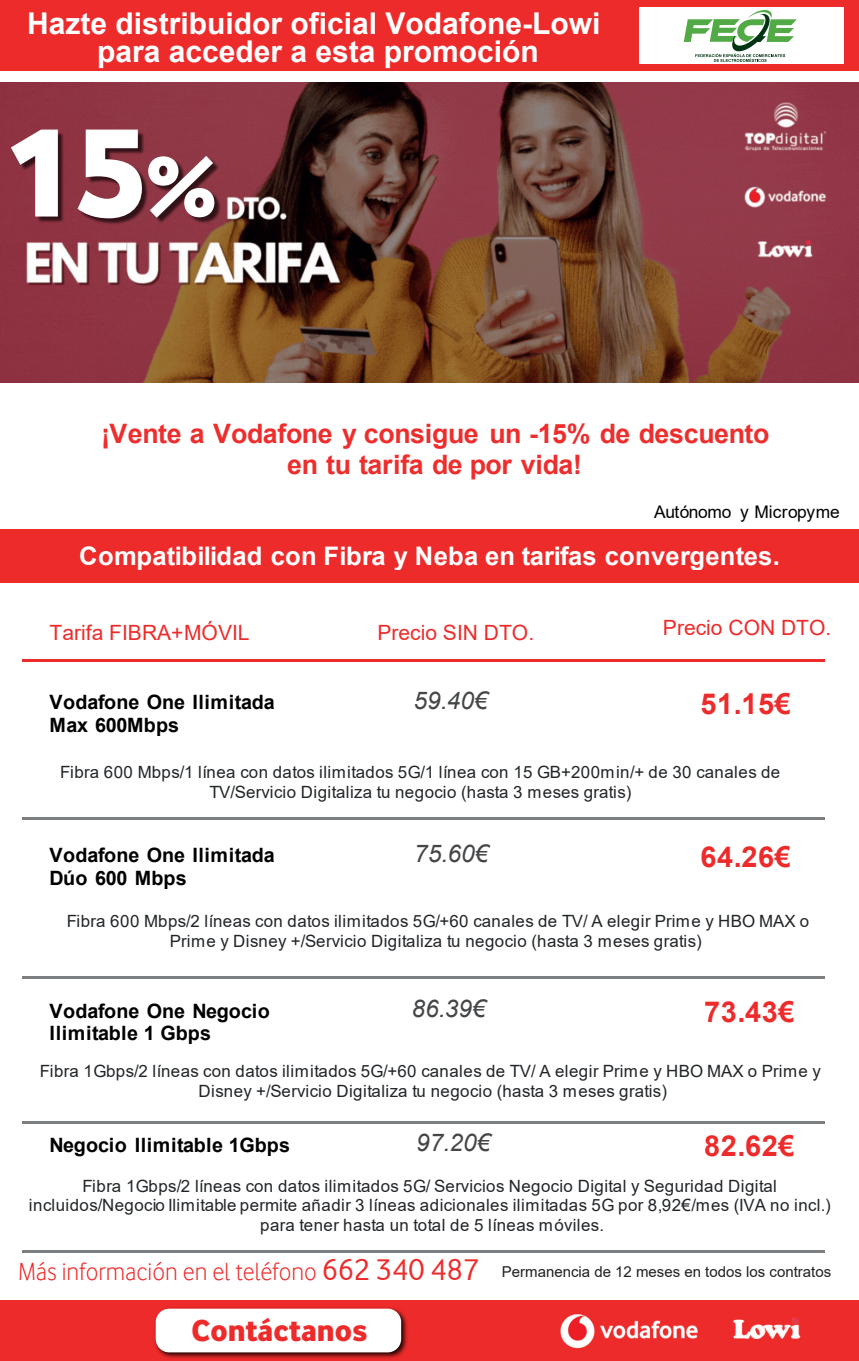
<style>
.page{position:relative;width:859px;height:1361px;background:#fff}
.page>*{position:absolute;margin:0;border:0;box-sizing:border-box;transform-origin:0 0}
.t1{font:131.25px "Vodafone Ex B";color:#fff}
.t2{font:700 31.5px "Vodafone Lt";color:#ee2b2b}
.t3{font:700 30px/27.5px "Arial";color:#fff;text-align:center}
.t4{font:700 28.8px "Arial";letter-spacing:.02em;color:#ee2b2b}
.t5{font:700 26.7px/31.7px "Arial";letter-spacing:-.015em;color:#ee2d2d;text-align:center}
.t6{font:700 25.5px "Arial";letter-spacing:.005em;color:#fff}
.t7{font:italic 24.3px "Arial";letter-spacing:.005em;color:#434547}
.t8{font:21px "Arial";color:#ee2b2b}
.t9{font:700 19.8px/22.8px "Arial";letter-spacing:.005em;color:#000001}
.t10{font:17.4px "Arial";letter-spacing:-.01em;color:#000001}
.t11{font:16.95px/19.6px "Arial";letter-spacing:.025em;color:#212528;text-align:center}
.t12{font:15px "Arial";color:#231f20}
.s1{font-size:89.1px}
.s2{font-family:"Vodafone Lt";font-size:25.5px;color:#ee2b2b}
.s3{font-family:"Vodafone Rg";font-size:31.5px;color:#ee2b2b}
</style>
<div class="page">
<div style="left:0;top:0;width:859px;height:70px;background:#ee2b2b"></div>
<div style="left:1px;top:529px;width:858px;height:53px;background:#ee2b2b"></div>
<img style="left:0;top:83px;width:859px;height:300px">
<hr style="left:23px;top:659px;width:802px;height:3px;background:#ee2b2b">
<hr style="left:23px;top:817px;width:802px;height:2px;background:#7c7f81">
<hr style="left:23px;top:975px;width:802px;height:3px;background:#7c7f81">
<hr style="left:23px;top:1121px;width:802px;height:3px;background:#7c7f81">
<hr style="left:23px;top:1250px;width:802px;height:3px;background:#7c7f81">
<div style="left:0;top:1300px;width:859px;height:61px;background:#ee2b2b"></div>
<img style="left:154px;top:1307px;width:254px;height:52px">
<div style="left:156px;top:1308px;width:245px;height:44px;background:#fff;border-radius:13px"></div>
<img style="left:560px;top:1314px;width:138px;height:35px">
<img style="left:733px;top:1317px;width:68px;height:22px">
<img style="left:4px;top:107px;width:220px;height:147px">
<div style="left:639px;top:8px;width:204px;height:56px;background:#fff"></div>
<svg style="left:684px;top:10px;width:113px;height:52px"></svg>
<h3 class="t3" style="left:27px;top:10px;width:575px">Hazte distribuidor oficial Vodafone-Lowi para acceder a esta promoción</h3>
<h1 class="t1" style="left:4px;top:91px;width:213px">15<span class="s1">%</span></h1>
<h3 class="t5" style="left:101px;top:418px;width:670px">¡Vente a Vodafone y consigue un -15% de descuento en tu tarifa de por vida!</h3>
<p class="t10" style="left:654px;top:500px;width:187px">Autónomo y Micropyme</p>
<h3 class="t6" style="left:79px;top:538px;width:702px">Compatibilidad con Fibra y Neba en tarifas convergentes.</h3>
<p class="t8" style="left:50px;top:618px;width:201px">Tarifa FIBRA+MÓVIL</p>
<p class="t8" style="left:377px;top:618px;width:158px">Precio SIN DTO.</p>
<p class="t8" style="left:663px;top:613px;width:170px">Precio CON DTO.</p>
<p class="t9" style="left:50px;top:691px;width:227px">Vodafone One Ilimitada<br>Max 600Mbps</p>
<h3 class="t7" style="left:413px;top:685px;width:76px">59.40€</h3>
<h3 class="t4" style="left:700px;top:683px;width:92px">51.15€</h3>
<p class="t11" style="left:60px;top:761px;width:721px;line-height:20.2px">Fibra 600 Mbps/1 línea con datos ilimitados 5G/1 línea con 15 GB+200min/+ de 30 canales de<br>TV/Servicio Digitaliza tu negocio (hasta 3 meses gratis)</p>
<p class="t9" style="left:50px;top:844px;width:227px">Vodafone One Ilimitada<br>Dúo 600 Mbps</p>
<h3 class="t7" style="left:414px;top:838px;width:76px">75.60€</h3>
<h3 class="t4" style="left:700px;top:836px;width:92px">64.26€</h3>
<p class="t11" style="left:67px;top:911px;width:744px;line-height:20.2px">Fibra 600 Mbps/2 líneas con datos ilimitados 5G/+60 canales de TV/ A elegir Prime y HBO MAX o<br>Prime y Disney +/Servicio Digitaliza tu negocio (hasta 3 meses gratis)</p>
<p class="t9" style="left:50px;top:999px;width:222px">Vodafone One Negocio<br>Ilimitable 1 Gbps</p>
<h3 class="t7" style="left:411px;top:993px;width:76px">86.39€</h3>
<h3 class="t4" style="left:704px;top:991px;width:92px">73.43€</h3>
<p class="t11" style="left:40px;top:1061px;width:782px">Fibra 1Gbps/2 líneas con datos ilimitados 5G/+60 canales de TV/ A elegir Prime y HBO MAX o Prime y<br>Disney +/Servicio Digitaliza tu negocio (hasta 3 meses gratis)</p>
<p class="t9" style="left:50px;top:1133px;width:242px">Negocio Ilimitable 1Gbps</p>
<h3 class="t7" style="left:416px;top:1127px;width:76px">97.20€</h3>
<h3 class="t4" style="left:704px;top:1125px;width:92px">82.62€</h3>
<p class="t11" style="left:29px;top:1176px;width:803px">Fibra 1Gbps/2 líneas con datos ilimitados 5G/ Servicios Negocio Digital y Seguridad Digital incluidos/Negocio Ilimitable permite añadir 3 líneas adicionales ilimitadas 5G por 8,92€/mes (IVA no incl.) para tener hasta un total de 5 líneas móviles.</p>
<p class="t12" style="left:18px;top:1262px;width:815px"><span class="s2">Más información en el teléfono</span> <span class="s3">662 340 487</span> Permanencia de 12 meses en todos los contratos</p>
<h2 class="t2" style="left:192px;top:1310px;width:177px">Contáctanos</h2>
</div>
